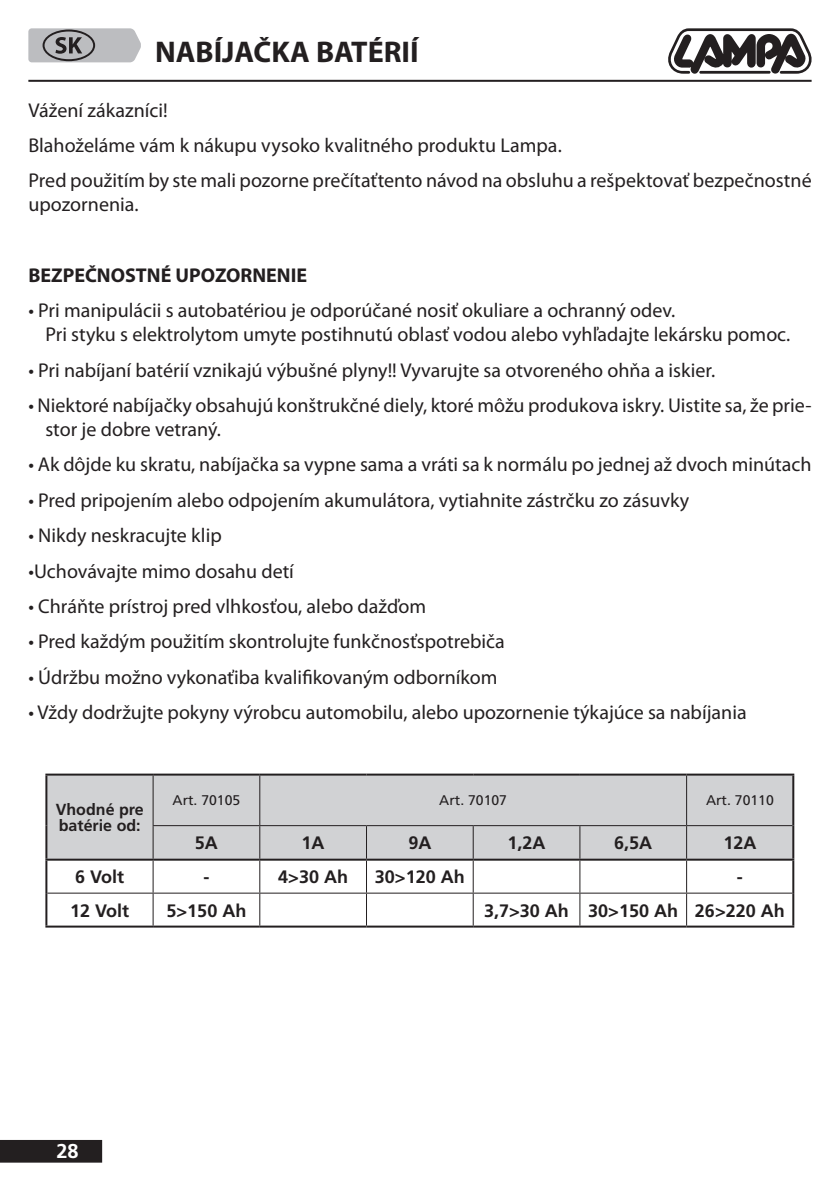
<style>
.page{position:relative;width:840px;height:1191px;background:#fff}
.page>*{position:absolute;margin:0;border:0;box-sizing:border-box;transform-origin:0 0}
.t1{font:700 30px "Myriad Pro";color:#231f20}
.t2{font:20px/35.4px "Myriad Pro";color:#231f20}
.t3{font:700 20px "Myriad Pro";color:#231f20}
.t4{font:700 20px "Frutiger LT Std";color:#fff}
.t5{font:700 18px "Frutiger LT Std";color:#231f20}
.t6{font:700 16px/16px "Frutiger LT Std";color:#231f20}
.t7{font:14px "Frutiger LT Std";color:#231f20}
</style>
<div class="page">
<hr style="left:28px;top:80px;width:783px;height:2px;background:#231f20">
<div style="left:1px;top:1141px;width:100px;height:20px;background:#231f20"></div>
<div style="left:0;top:1140px;width:102px;height:22px;border:2px solid #231f20"></div>
<svg style="left:668px;top:28px;width:144px;height:46px"></svg>
<div style="left:47px;top:775px;width:744px;height:83px;background:#d1d2d4"></div>
<hr style="left:259px;top:775px;width:1px;height:50px;background:#231f20">
<hr style="left:685px;top:775px;width:1px;height:50px;background:#231f20">
<hr style="left:152px;top:826px;width:1px;height:32px;background:#231f20">
<hr style="left:260px;top:825px;width:106px;height:1px;background:#231f20">
<hr style="left:259px;top:826px;width:1px;height:32px;background:#231f20">
<hr style="left:366px;top:825px;width:107px;height:1px;background:#231f20">
<hr style="left:366px;top:826px;width:1px;height:32px;background:#231f20">
<hr style="left:473px;top:825px;width:106px;height:1px;background:#231f20">
<hr style="left:472px;top:826px;width:1px;height:32px;background:#231f20">
<hr style="left:579px;top:825px;width:107px;height:1px;background:#231f20">
<hr style="left:579px;top:826px;width:1px;height:32px;background:#231f20">
<hr style="left:686px;top:825px;width:105px;height:1px;background:#231f20">
<hr style="left:685px;top:826px;width:1px;height:32px;background:#231f20">
<hr style="left:152px;top:860px;width:1px;height:32px;background:#231f20">
<hr style="left:259px;top:860px;width:1px;height:32px;background:#231f20">
<hr style="left:366px;top:860px;width:1px;height:32px;background:#231f20">
<hr style="left:472px;top:860px;width:1px;height:32px;background:#231f20">
<hr style="left:579px;top:860px;width:1px;height:32px;background:#231f20">
<hr style="left:685px;top:860px;width:1px;height:32px;background:#231f20">
<hr style="left:47px;top:892px;width:106px;height:1px;background:#231f20">
<hr style="left:153px;top:892px;width:107px;height:1px;background:#231f20">
<hr style="left:152px;top:893px;width:1px;height:32px;background:#231f20">
<hr style="left:260px;top:892px;width:106px;height:1px;background:#231f20">
<hr style="left:259px;top:893px;width:1px;height:32px;background:#231f20">
<hr style="left:366px;top:892px;width:107px;height:1px;background:#231f20">
<hr style="left:366px;top:893px;width:1px;height:32px;background:#231f20">
<hr style="left:473px;top:892px;width:106px;height:1px;background:#231f20">
<hr style="left:472px;top:893px;width:1px;height:32px;background:#231f20">
<hr style="left:579px;top:892px;width:107px;height:1px;background:#231f20">
<hr style="left:579px;top:893px;width:1px;height:32px;background:#231f20">
<hr style="left:686px;top:892px;width:105px;height:1px;background:#231f20">
<hr style="left:685px;top:893px;width:1px;height:32px;background:#231f20">
<hr style="left:152px;top:775px;width:1px;height:50px;background:#231f20">
<hr style="left:152px;top:825px;width:108px;height:1px;background:#231f20">
<hr style="left:45px;top:773px;width:108px;height:2px;background:#231f20">
<hr style="left:45px;top:775px;width:2px;height:50px;background:#231f20">
<hr style="left:45px;top:825px;width:2px;height:33px;background:#231f20">
<hr style="left:153px;top:773px;width:107px;height:2px;background:#231f20">
<hr style="left:260px;top:773px;width:106px;height:2px;background:#231f20">
<hr style="left:366px;top:773px;width:107px;height:2px;background:#231f20">
<hr style="left:473px;top:773px;width:106px;height:2px;background:#231f20">
<hr style="left:579px;top:773px;width:107px;height:2px;background:#231f20">
<hr style="left:686px;top:773px;width:107px;height:2px;background:#231f20">
<hr style="left:791px;top:825px;width:2px;height:33px;background:#231f20">
<hr style="left:45px;top:893px;width:2px;height:32px;background:#231f20">
<hr style="left:791px;top:893px;width:2px;height:32px;background:#231f20">
<hr style="left:45px;top:925px;width:108px;height:2px;background:#231f20">
<hr style="left:153px;top:925px;width:107px;height:2px;background:#231f20">
<hr style="left:260px;top:925px;width:106px;height:2px;background:#231f20">
<hr style="left:366px;top:925px;width:107px;height:2px;background:#231f20">
<hr style="left:473px;top:925px;width:106px;height:2px;background:#231f20">
<hr style="left:579px;top:925px;width:107px;height:2px;background:#231f20">
<hr style="left:686px;top:925px;width:107px;height:2px;background:#231f20">
<hr style="left:45px;top:858px;width:108px;height:2px;background:#231f20">
<hr style="left:45px;top:860px;width:2px;height:33px;background:#231f20">
<hr style="left:153px;top:858px;width:107px;height:2px;background:#231f20">
<hr style="left:260px;top:858px;width:106px;height:2px;background:#231f20">
<hr style="left:366px;top:858px;width:107px;height:2px;background:#231f20">
<hr style="left:473px;top:858px;width:106px;height:2px;background:#231f20">
<hr style="left:579px;top:858px;width:107px;height:2px;background:#231f20">
<hr style="left:686px;top:858px;width:107px;height:2px;background:#231f20">
<hr style="left:791px;top:860px;width:2px;height:33px;background:#231f20">
<hr style="left:791px;top:775px;width:2px;height:50px;background:#231f20">
<svg style="left:28px;top:28px;width:113px;height:34px;background:#ababae"></svg>
<h1 class="t1" style="left:155px;top:32px;width:265px">NABÍJAČKA BATÉRIÍ</h1>
<p class="t2" style="left:28px;top:92px;width:784px">Vážení zákazníci!<br>Blahoželáme vám k nákupu vysoko kvalitného produktu Lampa.<br>Pred použitím by ste mali pozorne prečítaťtento návod na obsluhu a rešpektovať bezpečnostné</p>
<p class="t2" style="left:28px;top:187px;width:112px">upozornenia.</p>
<p class="t3" style="left:28px;top:262px;width:280px">BEZPEČNOSTNÉ UPOZORNENIE</p>
<p class="t2" style="left:45px;top:298px;width:746px;line-height:24px;text-indent:-17px">• Pri manipulácii s autobatériou je odporúčané nosiť okuliare a ochranný odev.<br>Pri styku s elektrolytom umyte postihnutú oblasť vodou alebo vyhľadajte lekársku pomoc.</p>
<p class="t2" style="left:28px;top:352px;width:688px">• Pri nabíjaní batérií vznikajú výbušné plyny!! Vyvarujte sa otvoreného ohňa a iskier.</p>
<p class="t2" style="left:45px;top:393px;width:767px;line-height:24px;text-indent:-17px">• Niektoré nabíjačky obsahujú konštrukčné diely, ktoré môžu produkova iskry. Uistite sa, že prie&shy;stor je dobre vetraný.</p>
<p class="t2" style="left:28px;top:447px;width:784px">• Ak dôjde ku skratu, nabíjačka sa vypne sama a vráti sa k normálu po jednej až dvoch minútach</p>
<p class="t2" style="left:28px;top:482px;width:661px">• Pred pripojením alebo odpojením akumulátora, vytiahnite zástrčku zo zásuvky</p>
<p class="t2" style="left:28px;top:517px;width:195px">• Nikdy neskracujte klip</p>
<p class="t2" style="left:28px;top:553px;width:267px">•Uchovávajte mimo dosahu detí</p>
<p class="t2" style="left:28px;top:588px;width:399px">• Chráňte prístroj pred vlhkosťou, alebo dažďom</p>
<p class="t2" style="left:28px;top:623px;width:477px">• Pred každým použitím skontrolujte funkčnosťspotrebiča</p>
<p class="t2" style="left:28px;top:659px;width:470px">• Údržbu možno vykonaťiba kvalifikovaným odborníkom</p>
<p class="t2" style="left:28px;top:694px;width:719px">• Vždy dodržujte pokyny výrobcu automobilu, alebo upozornenie týkajúce sa nabíjania</p>
<p class="t6" style="left:56px;top:801px;width:89px">Vhodné pre batérie od:</p>
<p class="t7" style="left:172px;top:792px;width:69px">Art. 70105</p>
<p class="t7" style="left:439px;top:792px;width:69px">Art. 70107</p>
<p class="t7" style="left:705px;top:792px;width:69px">Art. 70110</p>
<p class="t5" style="left:195px;top:832px;width:25px">5A</p>
<p class="t5" style="left:301px;top:832px;width:25px">1A</p>
<p class="t5" style="left:408px;top:832px;width:25px">9A</p>
<p class="t5" style="left:507px;top:832px;width:40px">1,2A</p>
<p class="t5" style="left:614px;top:832px;width:40px">6,5A</p>
<p class="t5" style="left:723px;top:832px;width:35px">12A</p>
<p class="t5" style="left:75px;top:866px;width:51px">6 Volt</p>
<p class="t5" style="left:203px;top:866px;width:7px">-</p>
<p class="t5" style="left:278px;top:866px;width:71px">4&gt;30 Ah</p>
<p class="t5" style="left:374px;top:866px;width:91px">30&gt;120 Ah</p>
<p class="t5" style="left:736px;top:866px;width:7px">-</p>
<p class="t5" style="left:70px;top:899px;width:61px">12 Volt</p>
<p class="t5" style="left:166px;top:899px;width:81px">5&gt;150 Ah</p>
<p class="t5" style="left:484px;top:899px;width:302px">3,7&gt;30 Ah 30&gt;150 Ah 26&gt;220 Ah</p>
<p class="t4" style="left:56px;top:1139px;width:24px">28</p>
</div>
